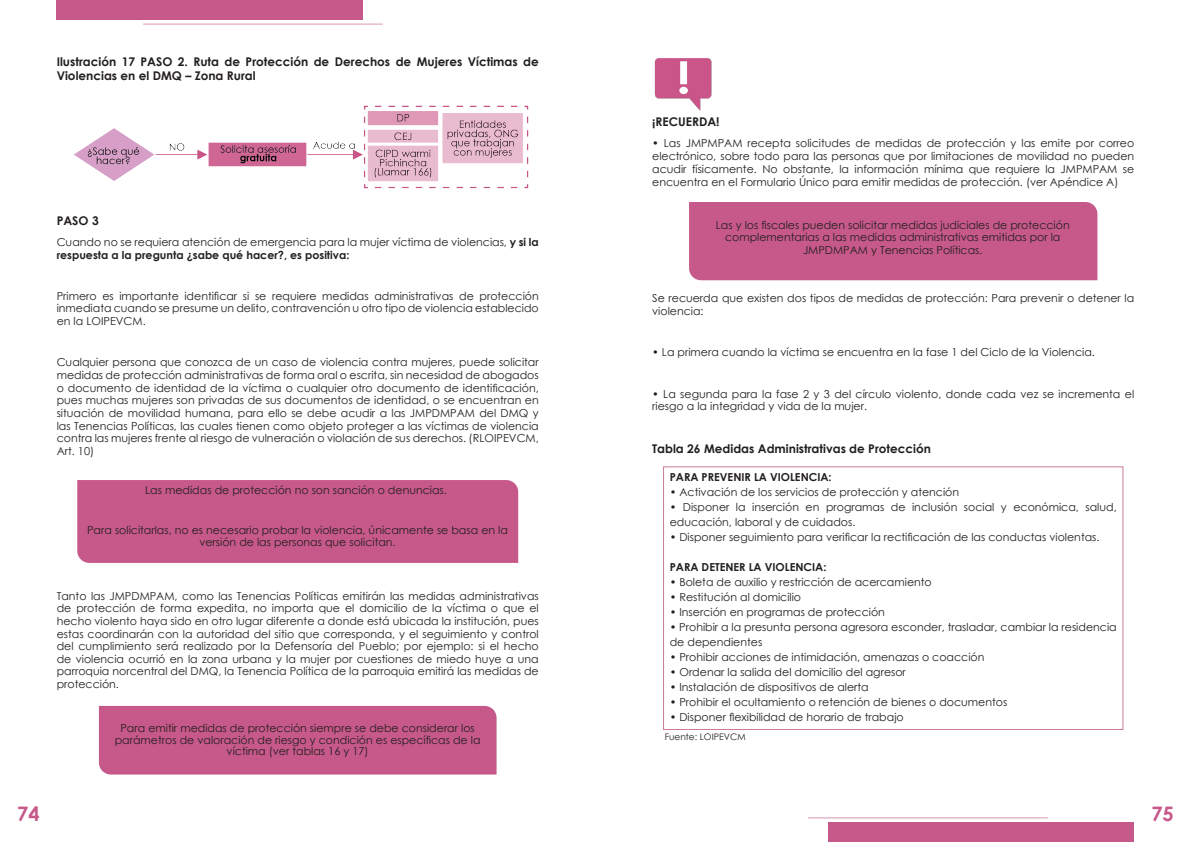
<style>
.page{position:relative;width:1191px;height:842px;background:#fff}
.page>*{position:absolute;margin:0;border:0;box-sizing:border-box;transform-origin:0 0}
.t1{font:700 20px "Century Gothic";color:#c7598a}
.t2{font:700 12px/13.8px "Century Gothic";color:#231f20}
.t3{font:11px/12.6px "Century Gothic";color:#231f20}
.t4{font:700 11px "Century Gothic";color:#231f20}
.t5{font:9px "Century Gothic";color:#231f20}
.s1{font-weight:700}
</style>
<div class="page">
<div style="left:57px;top:0;width:306px;height:20px;background:#c7598a"></div>
<div style="left:828px;top:822px;width:306px;height:20px;background:#c7598a"></div>
<hr style="left:143px;top:24px;width:240px;height:1px;background:#d997b1">
<hr style="left:808px;top:817px;width:239px;height:1px;background:#d997b1">
<div style="left:77px;top:480px;width:441px;height:83px;background:#c7598a"></div>
<img style="left:74px;top:105px;width:455px;height:84px">
<div style="left:99px;top:706px;width:397px;height:68px;background:#c7598a"></div>
<div style="left:689px;top:202px;width:408px;height:78px;background:#c7598a"></div>
<img style="left:654px;top:58px;width:58px;height:53px">
<div style="left:663px;top:466px;width:460px;height:264px;border:1px solid #cf799c"></div>
<p class="t2" style="left:57px;top:54px;width:483px">Ilustración 17 PASO 2. Ruta de Protección de Derechos de Mujeres Víctimas de<br>Violencias en el DMQ – Zona Rural</p>
<p class="t2" style="left:57px;top:213px;width:43px">PASO 3</p>
<p class="t3" style="left:57px;top:235px;width:483px">Cuando no se requiera atención de emergencia para la mujer víctima de violencias, <span class="s1">y si la respuesta a la pregunta ¿sabe qué hacer?, es positiva:</span></p>
<p class="t3" style="left:57px;top:289px;width:483px;text-align:justify">Primero es importante identificar si se requiere medidas administrativas de protección inmediata cuando se presume un delito, contravención u otro tipo de violencia establecido en la LOIPEVCM.</p>
<p class="t3" style="left:57px;top:356px;width:483px;text-align:justify">Cualquier persona que conozca de un caso de violencia contra mujeres, puede solicitar medidas de protección administrativas de forma oral o escrita, sin necesidad de abogados o documento de identidad de la víctima o cualquier otro documento de identificación, pues muchas mujeres son privadas de sus documentos de identidad, o se encuentran en situación de movilidad humana, para ello se debe acudir a las JMPDMPAM del DMQ y las Tenencias Políticas, las cuales tienen como objeto proteger a las víctimas de violencia contra las mujeres frente al riesgo de vulneración o violación de sus derechos. (RLOIPEVCM, Art. 10)</p>
<p class="t3" style="left:145px;top:483px;width:303px">Las medidas de protección no son sanción o denuncias.</p>
<p class="t3" style="left:87px;top:524px;width:422px;line-height:11.9px;text-align:center">Para solicitarlas, no es necesario probar la violencia, únicamente se basa en la versión de las personas que solicitan.</p>
<p class="t3" style="left:57px;top:589px;width:483px;text-align:justify">Tanto las JMPDMPAM, como las Tenencias Políticas emitirán las medidas administrativas de protección de forma expedita, no importa que el domicilio de la víctima o que el hecho violento haya sido en otro lugar diferente a donde está ubicada la institución, pues estas coordinarán con la autoridad del sitio que corresponda, y el seguimiento y control del cumplimiento será realizado por la Defensoría del Pueblo; por ejemplo: si el hecho de violencia ocurrió en la zona urbana y la mujer por cuestiones de miedo huye a una parroquia norcentral del DMQ, la Tenencia Política de la parroquia emitirá las medidas de protección.</p>
<p class="t3" style="left:115px;top:722px;width:367px;line-height:11.9px;text-align:center">Para emitir medidas de protección siempre se debe considerar los parámetros de valoración de riesgo y condición es específicas de la víctima (ver tablas 16 y 17)</p>
<p class="t2" style="left:652px;top:114px;width:69px">¡RECUERDA!</p>
<p class="t3" style="left:652px;top:136px;width:483px;line-height:13.2px;text-align:justify">• Las JMPMPAM recepta solicitudes de medidas de protección y las emite por correo electrónico, sobre todo para las personas que por limitaciones de movilidad no pueden acudir físicamente. No obstante, la información mínima que requiere la JMPMPAM se encuentra en el Formulario Único para emitir medidas de protección. (ver Apéndice A)</p>
<p class="t3" style="left:716px;top:218px;width:355px;text-align:center">Las y los fiscales pueden solicitar medidas judiciales de protección complementarias a las medidas administrativas emitidas por la<br>JMPDMPAM y Tenencias Políticas.</p>
<p class="t3" style="left:652px;top:292px;width:483px">Se recuerda que existen dos tipos de medidas de protección: Para prevenir o detener la violencia:</p>
<p class="t3" style="left:652px;top:346px;width:444px">• La primera cuando la víctima se encuentra en la fase 1 del Ciclo de la Violencia.</p>
<p class="t3" style="left:652px;top:387px;width:483px">• La segunda para la fase 2 y 3 del círculo violento, donde cada vez se incrementa el riesgo a la integridad y vida de la mujer.</p>
<p class="t2" style="left:652px;top:441px;width:280px">Tabla 26 Medidas Administrativas de Protección</p>
<p class="t4" style="left:669px;top:469px;width:163px">PARA PREVENIR LA VIOLENCIA:</p>
<p class="t3" style="left:669px;top:486px;width:291px">• Activación de los servicios de protección y atención</p>
<p class="t3" style="left:669px;top:500px;width:448px;line-height:15px">• Disponer la inserción en programas de inclusión social y económica, salud, educación, laboral y de cuidados.</p>
<p class="t3" style="left:669px;top:531px;width:431px">• Disponer seguimiento para verificar la rectificación de las conductas violentas.</p>
<p class="t4" style="left:669px;top:559px;width:158px">PARA DETENER LA VIOLENCIA:</p>
<p class="t3" style="left:669px;top:576px;width:264px">• Boleta de auxilio y restricción de acercamiento</p>
<p class="t3" style="left:669px;top:591px;width:133px">• Restitución al domicilio</p>
<p class="t3" style="left:669px;top:606px;width:217px">• Inserción en programas de protección</p>
<p class="t3" style="left:669px;top:620px;width:448px;line-height:15px">• Prohibir a la presunta persona agresora esconder, trasladar, cambiar la residencia de dependientes</p>
<p class="t3" style="left:669px;top:651px;width:316px">• Prohibir acciones de intimidación, amenazas o coacción</p>
<p class="t3" style="left:669px;top:666px;width:238px">• Ordenar la salida del domicilio del agresor</p>
<p class="t3" style="left:669px;top:681px;width:201px">• Instalación de dispositivos de alerta</p>
<p class="t3" style="left:669px;top:696px;width:339px">• Prohibir el ocultamiento o retención de bienes o documentos</p>
<p class="t3" style="left:669px;top:711px;width:235px">• Disponer flexibilidad de horario de trabajo</p>
<p class="t5" style="left:664px;top:731px;width:83px">Fuente: LOIPEVCM</p>
<h1 class="t1" style="left:17px;top:799px;width:24px">74</h1>
<h1 class="t1" style="left:1151px;top:799px;width:24px">75</h1>
</div>
